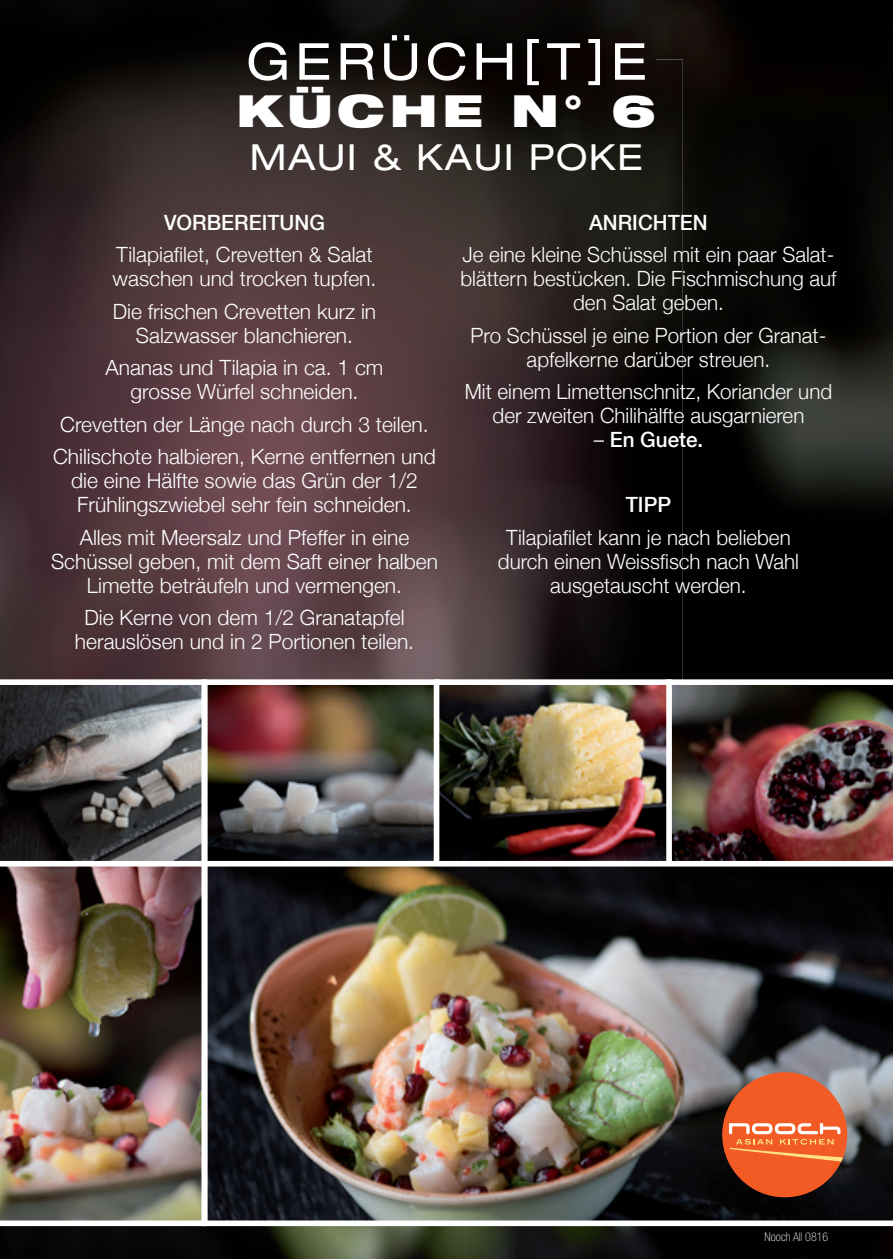
<style>
.page{position:relative;width:893px;height:1259px;background:#fff}
.page>*{position:absolute;margin:0;border:0;box-sizing:border-box;transform-origin:0 0}
.t1{font:expanded 51px "Helvetica Neue";letter-spacing:.1em;color:#fff}
.t2{font:900 expanded 44.4px "Helvetica Neue";letter-spacing:.1em;color:#fff;scale:1.06 1}
.t3{font:expanded 36px "Helvetica Neue";letter-spacing:.04em;color:#fff}
.t4{font:300 21px/24px "Helvetica Neue";color:#fff;text-align:center}
.t5{font:500 21px "Helvetica Neue";color:#fff}
.t6{font:100 condensed 12px "Helvetica Neue";color:#fff}
.s1{font-weight:300}
</style>
<div class="page">
<img style="left:0;top:0;width:893px;height:1259px">
<img style="left:0;top:21px;width:656px;height:658px">
<img style="left:621px;top:60px;width:62px;height:619px">
<img style="left:0;top:679px;width:893px;height:182px">
<img style="left:0;top:861px;width:202px;height:365px">
<img style="left:202px;top:861px;width:691px;height:365px">
<div style="left:722px;top:1072px;width:125px;height:125px;background:#f25b23;border-radius:50%"></div>
<svg style="left:728px;top:1123px;width:119px;height:42px"></svg>
<h1 class="t1" style="left:246px;top:31px;width:402px">GERÜCH[T]E</h1>
<h2 class="t2" style="left:237px;top:82px;width:398px">KÜCHE N° 6</h2>
<h3 class="t3" style="left:250px;top:136px;width:394px">MAUI &amp; KAUI POKE</h3>
<p class="t5" style="left:164px;top:209px;width:162px">VORBEREITUNG</p>
<p class="t4" style="left:113px;top:242px;width:265px;text-align:left">Tilapiafilet, Crevetten &amp; Salat waschen und trocken tupfen.</p>
<p class="t4" style="left:113px;top:299px;width:265px">Die frischen Crevetten kurz in<br>Salzwasser blanchieren.</p>
<p class="t4" style="left:106px;top:355px;width:279px">Ananas und Tilapia in ca. 1 cm grosse Würfel schneiden.</p>
<p class="t4" style="left:53px;top:407px;width:384px;line-height:32.4px">Crevetten der Länge nach durch 3 teilen.<br>Chilischote halbieren, Kerne entfernen und</p>
<p class="t4" style="left:71px;top:468px;width:348px;text-align:left">die eine Hälfte sowie das Grün der 1/2<br>Frühlingszwiebel sehr fein schneiden.</p>
<p class="t4" style="left:51px;top:525px;width:388px">Alles mit Meersalz und Pfeffer in eine<br>Schüssel geben, mit dem Saft einer halben<br>Limette beträufeln und vermengen.</p>
<p class="t4" style="left:75px;top:605px;width:341px">Die Kerne von dem 1/2 Granatapfel herauslösen und in 2 Portionen teilen.</p>
<p class="t5" style="left:589px;top:209px;width:120px">ANRICHTEN</p>
<p class="t4" style="left:460px;top:242px;width:378px">Je eine kleine Schüssel mit ein paar Salat&shy;blättern bestücken. Die Fischmischung auf den Salat geben.</p>
<p class="t4" style="left:471px;top:323px;width:357px">Pro Schüssel je eine Portion der Granat&shy;apfelkerne darüber streuen.</p>
<p class="t4" style="left:465px;top:379px;width:369px">Mit einem Limettenschnitz, Koriander und der zweiten Chilihälfte ausgarnieren</p>
<p class="t5" style="left:594px;top:427px;width:111px"><span class="s1">–</span> En Guete.</p>
<p class="t5" style="left:626px;top:492px;width:47px">TIPP</p>
<p class="t4" style="left:498px;top:525px;width:303px">Tilapiafilet kann je nach belieben durch einen Weissfisch nach Wahl ausgetauscht werden.</p>
<p class="t6" style="left:765px;top:1230px;width:65px">Nooch All 0816</p>
</div>
